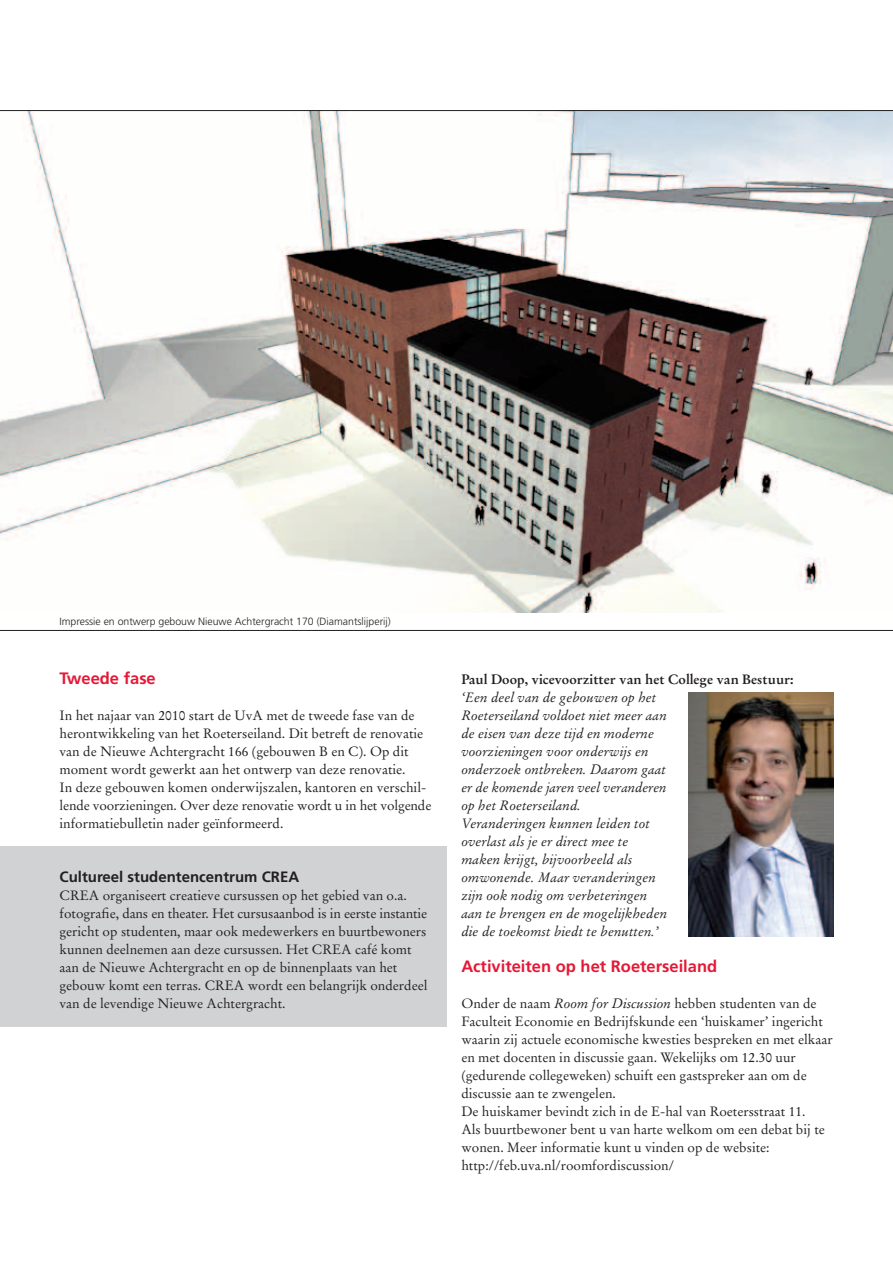
<style>
.page{position:relative;width:893px;height:1263px;background:#fff}
.page>*{position:absolute;margin:0;border:0;box-sizing:border-box;transform-origin:0 0}
.t1{font:700 16.5px "Frutiger";color:#e51836}
.t2{font:700 15px "Frutiger";color:#231f20}
.t3{font:13.5px/18px "Stempel Garamond LT Std";color:#231f20}
.t4{font:italic 13.5px/18px "Stempel Garamond LT Std";color:#231f20}
.t5{font:700 13.5px "Stempel Garamond LT Std";color:#231f20}
.t6{font:300 10.5px "Frutiger";color:#231f20}
.s1{font-style:italic}
</style>
<div class="page">
<div style="left:0;top:846px;width:446px;height:180px;background:#d1d2d4"></div>
<img style="left:0;top:111px;width:893px;height:501px">
<hr style="left:0;top:630px;width:893px;height:1px;background:#231f20">
<img style="left:689px;top:692px;width:144px;height:244px">
<hr style="left:0;top:110px;width:893px;height:1px;background:#231f20">
<p class="t6" style="left:60px;top:616px;width:333px">Impressie en ontwerp gebouw Nieuwe Achtergracht 170 (Diamantslijperij)</p>
<p class="t1" style="left:60px;top:669px;width:98px">Tweede fase</p>
<p class="t3" style="left:60px;top:706px;width:373px">In het najaar van 2010 start de UvA met de tweede fase van de herontwikkeling van het Roeterseiland. Dit betreft de renovatie van de Nieuwe Achtergracht 166 (gebouwen B en C). Op dit moment wordt gewerkt aan het ontwerp van deze renovatie.<br>In deze gebouwen komen onderwijszalen, kantoren en verschil&shy;lende voorzieningen. Over deze renovatie wordt u in het volgende informatiebulletin nader geïnformeerd.</p>
<p class="t2" style="left:60px;top:868px;width:241px">Cultureel studentencentrum CREA</p>
<p class="t3" style="left:60px;top:886px;width:369px">CREA organiseert creatieve cursussen op het gebied van o.a. fotografie, dans en theater. Het cursusaanbod is in eerste instantie gericht op studenten, maar ook medewerkers en buurtbewoners kunnen deelnemen aan deze cursussen. Het CREA café komt aan de Nieuwe Achtergracht en op de binnenplaats van het gebouw komt een terras. CREA wordt een belangrijk onderdeel van de levendige Nieuwe Achtergracht.</p>
<p class="t5" style="left:461px;top:671px;width:334px">Paul Doop, vicevoorzitter van het College van Bestuur:</p>
<p class="t4" style="left:461px;top:688px;width:207px">‘Een deel van de gebouwen op het<br>Roeterseiland voldoet niet meer aan de eisen van deze tijd en moderne voorzieningen voor onderwijs en onderzoek ontbreken. Daarom gaat er de komende jaren veel veranderen op het Roeterseiland.<br>Veranderingen kunnen leiden tot overlast als je er direct mee te maken krijgt, bijvoorbeeld als omwonende. Maar veranderingen zijn ook nodig om verbeteringen aan te brengen en de mogelijkheden die de toekomst biedt te benutten.’</p>
<p class="t1" style="left:461px;top:957px;width:257px">Activiteiten op het Roeterseiland</p>
<p class="t3" style="left:461px;top:994px;width:373px">Onder de naam <span class="s1">Room for Discussion</span> hebben studenten van de Faculteit Economie en Bedrijfskunde een ‘huiskamer’ ingericht waarin zij actuele economische kwesties bespreken en met elkaar en met docenten in discussie gaan. Wekelijks om 12.30 uur (gedurende collegeweken) schuift een gastspreker aan om de discussie aan te zwengelen.<br>De huiskamer bevindt zich in de E-hal van Roetersstraat 11.<br>Als buurtbewoner bent u van harte welkom om een debat bij te wonen. Meer informatie kunt u vinden op de website: http://feb.uva.nl/roomfordiscussion/</p>
</div>
